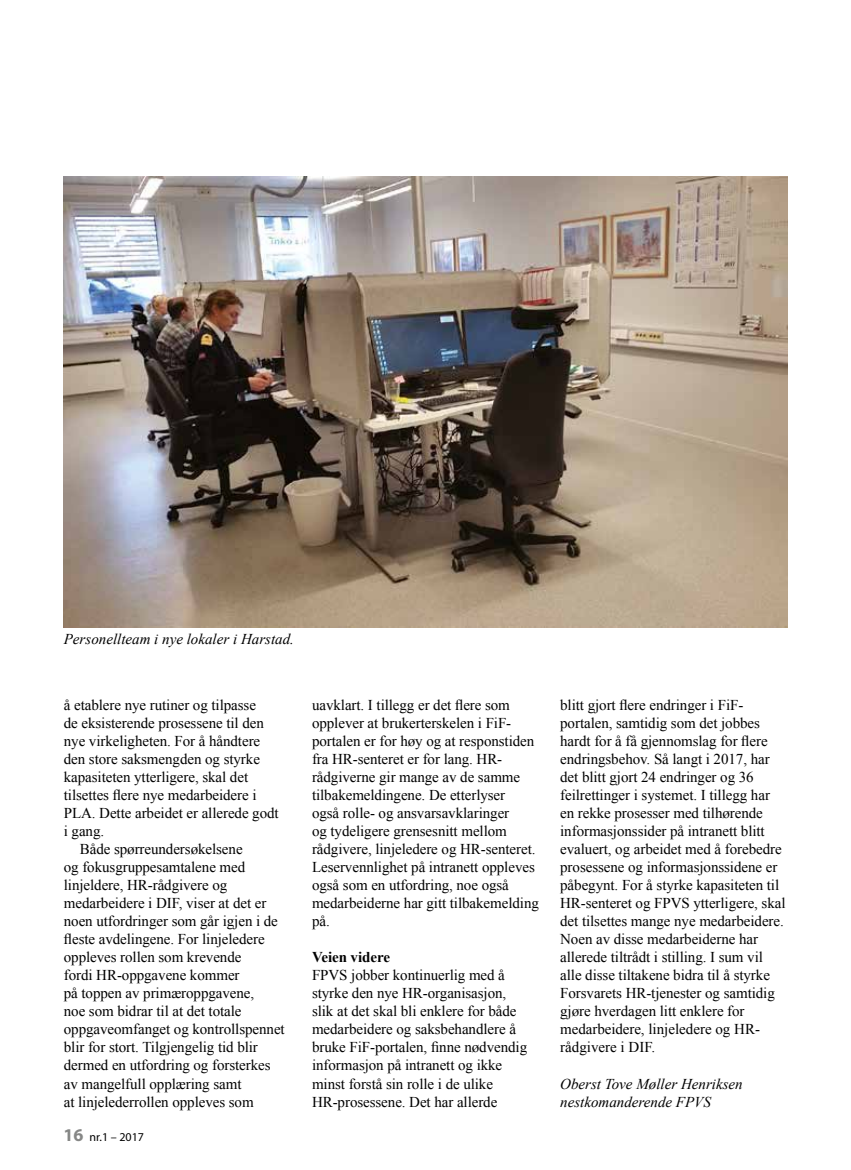
<style>
.page{position:relative;width:851px;height:1170px;background:#fff}
.page>*{position:absolute;margin:0;border:0;box-sizing:border-box;transform-origin:0 0}
.t1{font:15px/18px "Times New Roman";letter-spacing:-.005em;color:#000}
.t2{font:italic 15px/18px "Times New Roman";color:#000}
.t3{font:700 15px "Times New Roman";letter-spacing:-.005em;color:#000}
.t4{font:12px "Myriad Pro";color:#000}
.s1{font-weight:700;font-size:18px;color:#868786}
</style>
<div class="page">
<img style="left:64px;top:176px;width:723px;height:451px">
<p class="t2" style="left:64px;top:630px;width:231px">Personellteam i nye lokaler i Harstad.</p>
<p class="t1" style="left:64px;top:696px;width:194px">å etablere nye rutiner og tilpasse</p>
<p class="t1" style="left:64px;top:714px;width:201px">de eksisterende prosessene til den</p>
<p class="t1" style="left:64px;top:732px;width:198px">nye virkeligheten. For å håndtere</p>
<p class="t1" style="left:64px;top:750px;width:198px">den store saksmengden og styrke</p>
<p class="t1" style="left:64px;top:768px;width:186px">kapasiteten ytterligere, skal det</p>
<p class="t1" style="left:64px;top:786px;width:194px">tilsettes flere nye medarbeidere i</p>
<p class="t1" style="left:64px;top:804px;width:216px">PLA. Dette arbeidet er allerede godt</p>
<p class="t1" style="left:64px;top:822px;width:42px">i gang.</p>
<p class="t1" style="left:80px;top:840px;width:164px">Både spørreundersøkelsene</p>
<p class="t1" style="left:64px;top:858px;width:183px">og fokusgruppesamtalene med</p>
<p class="t1" style="left:64px;top:876px;width:165px">linjeldere, HR-rådgivere og</p>
<p class="t1" style="left:64px;top:894px;width:204px">medarbeidere i DIF, viser at det er</p>
<p class="t1" style="left:64px;top:912px;width:216px">noen utfordringer som går igjen i de</p>
<p class="t1" style="left:64px;top:930px;width:202px">fleste avdelingene. For linjeledere</p>
<p class="t1" style="left:64px;top:948px;width:179px">oppleves rollen som krevende</p>
<p class="t1" style="left:64px;top:966px;width:177px">fordi HR-oppgavene kommer</p>
<p class="t1" style="left:64px;top:984px;width:192px">på toppen av primæroppgavene,</p>
<p class="t1" style="left:64px;top:1002px;width:179px">noe som bidrar til at det totale</p>
<p class="t1" style="left:64px;top:1020px;width:222px">oppgaveomfanget og kontrollspennet</p>
<p class="t1" style="left:64px;top:1038px;width:196px">blir for stort. Tilgjengelig tid blir</p>
<p class="t1" style="left:64px;top:1056px;width:208px">dermed en utfordring og forsterkes</p>
<p class="t1" style="left:64px;top:1074px;width:179px">av mangelfull opplæring samt</p>
<p class="t1" style="left:64px;top:1092px;width:191px">at linjelederrollen oppleves som</p>
<p class="t4" style="left:63px;top:1128px;width:82px"><span class="s1">16</span> nr.1 – 2017</p>
<p class="t1" style="left:312px;top:696px;width:228px">uavklart. I tillegg er det flere som opplever at brukerterskelen i FiF&shy;portalen er for høy og at responstiden fra HR-senteret er for lang. HR&shy;rådgiverne gir mange av de samme tilbakemeldingene. De etterlyser<br>også rolle- og ansvarsavklaringer<br>og tydeligere grensesnitt mellom rådgivere, linjeledere og HR-senteret.<br>Leservennlighet på intranett oppleves også som en utfordring, noe også medarbeiderne har gitt tilbakemelding på.</p>
<p class="t3" style="left:312px;top:946px;width:79px">Veien videre</p>
<p class="t1" style="left:312px;top:966px;width:217px">FPVS jobber kontinuerlig med å styrke den nye HR-organisasjon, slik at det skal bli enklere for både medarbeidere og saksbehandlere å bruke FiF-portalen, finne nødvendig informasjon på intranett og ikke minst forstå sin rolle i de ulike HR-prosessene. Det har allerde</p>
<p class="t1" style="left:560px;top:696px;width:227px">blitt gjort flere endringer i FiF&shy;portalen, samtidig som det jobbes hardt for å få gjennomslag for flere endringsbehov. Så langt i 2017, har det blitt gjort 24 endringer og 36 feilrettinger i systemet. I tillegg har en rekke prosesser med tilhørende informasjonssider på intranett blitt evaluert, og arbeidet med å forebedre prosessene og informasjonssidene er påbegynt. For å styrke kapasiteten til HR-senteret og FPVS ytterligere, skal det tilsettes mange nye medarbeidere.<br>Noen av disse medarbeiderne har allerede tiltrådt i stilling. I sum vil alle disse tiltakene bidra til å styrke Forsvarets HR-tjenester og samtidig gjøre hverdagen litt enklere for medarbeidere, linjeledere og HR&shy;rådgivere i DIF.</p>
<p class="t2" style="left:560px;top:1073px;width:184px">Oberst Tove Møller Henriksen nestkomanderende FPVS</p>
</div>
